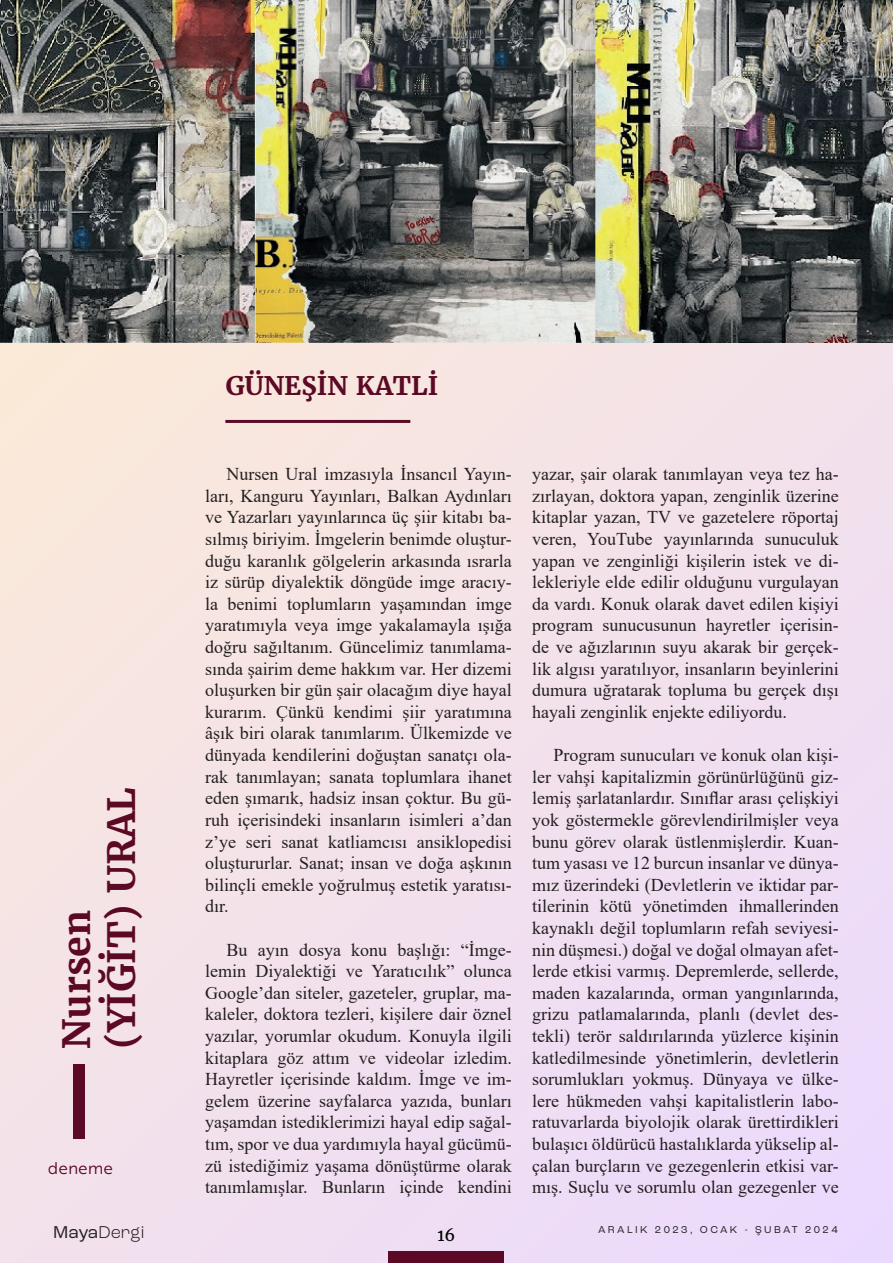
<style>
.page{position:relative;width:893px;height:1263px;background:#fff}
.page>*{position:absolute;margin:0;border:0;box-sizing:border-box;transform-origin:0 0}
.Headline_-_Align_Left{font:700 37.5px "Merriweather";color:#5b0925}
.Headline_-_Align_Left-2{font:700 25.5px "Merriweather";color:#5b0925}
.t1{font:18px/21.6px "Times New Roman";color:#231f20;text-align:justify}
.t2{font:300 18px "Roc Grotesk";color:#231f20}
.t3{font:16.5px "Brother 1816 Book";color:#5b0925}
.t4{font:16.5px "Merriweather";color:#000}
.t5{font:10.5px "Roc Grotesk";letter-spacing:.23em;color:#231f20}
.s1{font-weight:400}
</style>
<div class="page">
<div style="left:0;top:0;width:893px;height:1263px;background:linear-gradient(to right,#f7e5e1,#eeddf5)"></div>
<div style="left:389px;top:1251px;width:115px;height:12px;background:#5b0925"></div>
<hr style="left:225px;top:420px;width:185px;height:3px;background:#5b0925">
<img style="left:0;top:0;width:893px;height:342px">
<div style="left:74px;top:1064px;width:11px;height:74px;background:#5b0925"></div>
<p class="Headline_-_Align_Left" style="left:98px;top:1049px;width:263px;rotate:-90deg">(YİĞİT) URAL</p>
<p class="Headline_-_Align_Left" style="left:53px;top:1049px;width:140px;rotate:-90deg">Nursen</p>
<p class="t3" style="left:48px;top:1156px;width:67px">deneme</p>
<p class="Headline_-_Align_Left-2" style="left:225px;top:369px;width:215px">GÜNEŞİN KATLİ</p>
<p class="t1" style="left:205px;top:463px;width:308px;text-indent:21px">Nursen Ural imzasıyla İnsancıl Yayın&shy;ları, Kanguru Yayınları, Balkan Aydınları ve Yazarları yayınlarınca üç şiir kitabı ba&shy;sılmış biriyim. İmgelerin benimde oluştur&shy;duğu karanlık gölgelerin arkasında ısrarla iz sürüp diyalektik döngüde imge aracıy&shy;la benimi toplumların yaşamından imge yaratımıyla veya imge yakalamayla ışığa doğru sağıltanım. Güncelimiz tanımlama&shy;sında şairim deme hakkım var. Her dizemi oluşurken bir gün şair olacağım diye hayal kurarım. Çünkü kendimi şiir yaratımına âşık biri olarak tanımlarım. Ülkemizde ve dünyada kendilerini doğuştan sanatçı ola&shy;rak tanımlayan; sanata toplumlara ihanet eden şımarık, hadsiz insan çoktur. Bu gü&shy;ruh içerisindeki insanların isimleri a’dan z’ye seri sanat katliamcısı ansiklopedisi oluştururlar. Sanat; insan ve doğa aşkının bilinçli emekle yoğrulmuş estetik yaratısı&shy;dır.</p>
<p class="t1" style="left:205px;top:938px;width:308px;text-indent:21px">Bu ayın dosya konu başlığı: “İmge&shy;lemin Diyalektiği ve Yaratıcılık” olunca Google’dan siteler, gazeteler, gruplar, ma&shy;kaleler, doktora tezleri, kişilere dair öznel yazılar, yorumlar okudum. Konuyla ilgili kitaplara göz attım ve videolar izledim.<br>Hayretler içerisinde kaldım. İmge ve im&shy;gelem üzerine sayfalarca yazıda, bunları yaşamdan istediklerimizi hayal edip sağal&shy;tım, spor ve dua yardımıyla hayal gücümü&shy;zü istediğimiz yaşama dönüştürme olarak tanımlamışlar. Bunların içinde kendini</p>
<p class="t1" style="left:532px;top:463px;width:308px">yazar, şair olarak tanımlayan veya tez ha&shy;zırlayan, doktora yapan, zenginlik üzerine kitaplar yazan, TV ve gazetelere röportaj veren, YouTube yayınlarında sunuculuk yapan ve zenginliği kişilerin istek ve di&shy;lekleriyle elde edilir olduğunu vurgulayan da vardı. Konuk olarak davet edilen kişiyi program sunucusunun hayretler içerisin&shy;de ve ağızlarının suyu akarak bir gerçek&shy;lik algısı yaratılıyor, insanların beyinlerini dumura uğratarak topluma bu gerçek dışı hayali zenginlik enjekte ediliyordu.</p>
<p class="t1" style="left:532px;top:744px;width:308px;text-indent:21px">Program sunucuları ve konuk olan kişi&shy;ler vahşi kapitalizmin görünürlüğünü giz&shy;lemiş şarlatanlardır. Sınıflar arası çelişkiyi yok göstermekle görevlendirilmişler veya bunu görev olarak üstlenmişlerdir. Kuan&shy;tum yasası ve 12 burcun insanlar ve dünya&shy;mız üzerindeki (Devletlerin ve iktidar par&shy;tilerinin kötü yönetimden ihmallerinden kaynaklı değil toplumların refah seviyesi&shy;nin düşmesi.) doğal ve doğal olmayan afet&shy;lerde etkisi varmış. Depremlerde, sellerde, maden kazalarında, orman yangınlarında, grizu patlamalarında, planlı (devlet des&shy;tekli) terör saldırılarında yüzlerce kişinin katledilmesinde yönetimlerin, devletlerin sorumlukları yokmuş. Dünyaya ve ülke&shy;lere hükmeden vahşi kapitalistlerin labo&shy;ratuvarlarda biyolojik olarak ürettirdikleri bulaşıcı öldürücü hastalıklarda yükselip al&shy;çalan burçların ve gezegenlerin etkisi var&shy;mış. Suçlu ve sorumlu olan gezegenler ve</p>
<p class="t2" style="left:53px;top:1221px;width:93px"><span class="s1">Maya</span>Dergi</p>
<p class="t5" style="left:598px;top:1223px;width:241px">ARALIK 2023, OCAK - ŞUBAT 2024</p>
<p class="t4" style="left:437px;top:1224px;width:19px">16</p>
</div>
